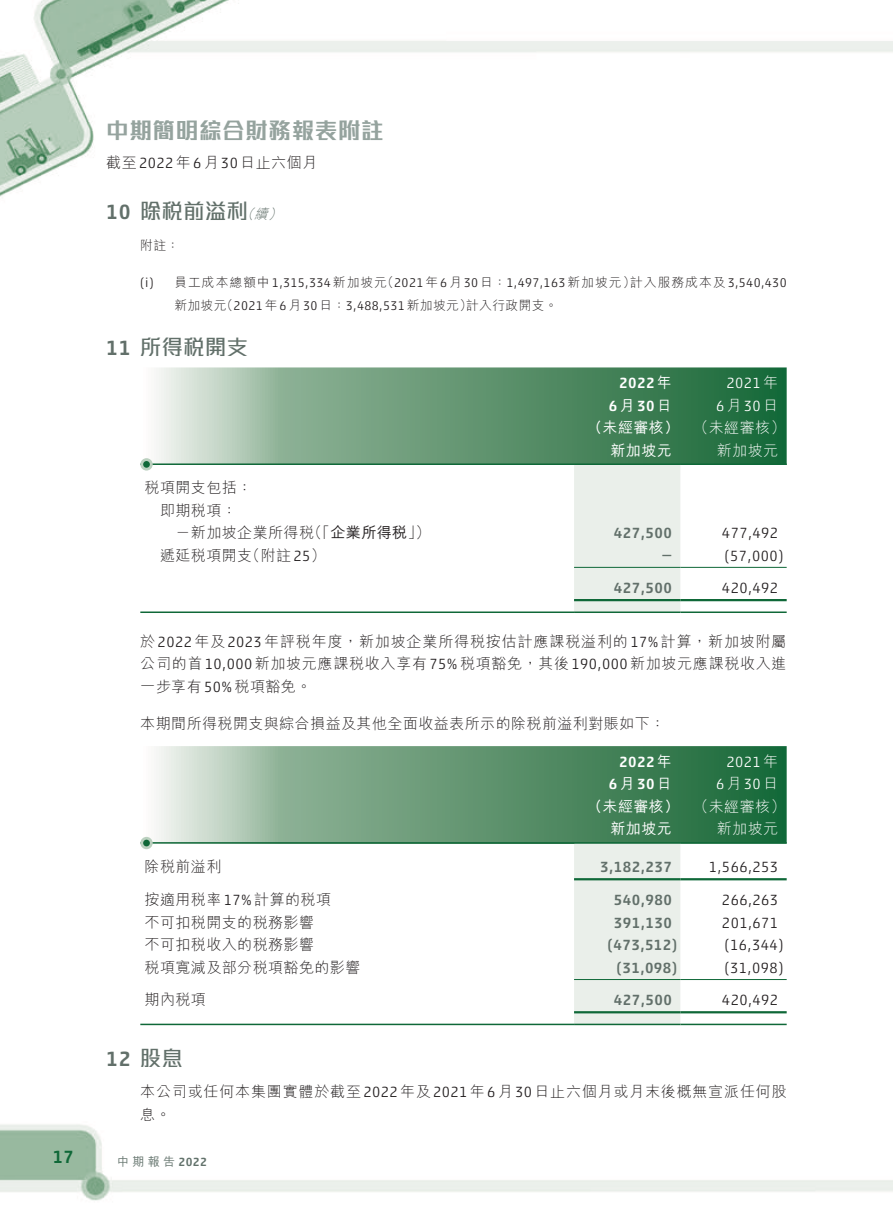
<style>
.page{position:relative;width:893px;height:1212px;background:#fff}
.page>*{position:absolute;margin:0;border:0;box-sizing:border-box;transform-origin:0 0}
.t1{font:700 22.5px "M Stiff Hei HK";letter-spacing:.03em;color:#95a39e}
._3__標題{font:500 21px "M Stiff Hei HK";letter-spacing:.03em;color:#62706a}
._3__標題-2{font:500 21px "Akko Pro";color:#62706a}
.t2{font:500 18px "Akko Pro";color:#0f6838}
._1__內文{font:300 15px/22.5px "M Hei HK";letter-spacing:.03em;color:#231f20;text-align:justify}
._1__內文-2{font:300 15px "Akko Pro";letter-spacing:.03em;color:#231f20}
._1__內文-3{font:500 15px "Akko Pro";letter-spacing:.03em;color:#62706a}
._1__內文-4{font:300 15px/22.5px "M Hei HK";letter-spacing:.055em;color:#231f20}
._1__內文-5{font:500 15px "Akko Pro";letter-spacing:.03em;color:#fff}
._1__內文-6{font:300 15px "Akko Pro";letter-spacing:.03em;color:#fff}
._1__內文-7{font:300 15px "M Hei HK";letter-spacing:.03em;color:#fff}
._1__內文-8{font:500 15px "M Hei HK";letter-spacing:.03em;color:#fff}
._1__內文-9{font:500 15px "M Hei HK";letter-spacing:.03em;color:#231f20}
._3__標題-3{font:italic 300 13.5px "M Hei HK";color:#62706a}
._2__附註內文{font:300 12.75px "Akko Pro";letter-spacing:.03em;color:#231f20}
._2__附註內文-2{font:300 12.75px "M Hei HK";letter-spacing:.085em;color:#231f20}
._2__附註內文-3{font:300 12.75px "M Hei HK";letter-spacing:.055em;color:#231f20}
.t3{font:500 12px "M Hei HK";color:#62726b}
.s1{font-family:"Akko Pro"}
.s2{font-family:"M Hei HK"}
.s3{font-weight:300}
.s4{font-weight:700}
</style>
<div class="page">
<img style="left:0;top:0;width:892px;height:1201px">
<svg style="left:140px;top:367px;width:647px;height:96px"></svg>
<svg style="left:140px;top:457px;width:434px;height:6px"></svg>
<div style="left:574px;top:465px;width:106px;height:146px;background:#eaefea"></div>
<hr style="left:140px;top:463px;width:434px;height:2px;background:#0f6838">
<svg style="left:140px;top:458px;width:13px;height:13px"></svg>
<div style="left:143px;top:461px;width:7px;height:7px;background:#0f6838;border-radius:50%"></div>
<hr style="left:574px;top:463px;width:106px;height:2px;background:#0f6838">
<hr style="left:680px;top:463px;width:107px;height:2px;background:#0f6838">
<hr style="left:574px;top:567px;width:106px;height:1px;background:#0f6838">
<hr style="left:680px;top:567px;width:107px;height:1px;background:#0f6838">
<hr style="left:574px;top:599px;width:106px;height:2px;background:#0f6838">
<hr style="left:680px;top:599px;width:107px;height:2px;background:#0f6838">
<hr style="left:140px;top:611px;width:434px;height:2px;background:#0f6838">
<hr style="left:574px;top:611px;width:106px;height:2px;background:#0f6838">
<hr style="left:680px;top:611px;width:107px;height:2px;background:#0f6838">
<svg style="left:140px;top:746px;width:647px;height:96px"></svg>
<svg style="left:140px;top:836px;width:434px;height:6px"></svg>
<div style="left:574px;top:844px;width:106px;height:180px;background:#eaefea"></div>
<hr style="left:140px;top:842px;width:434px;height:2px;background:#0f6838">
<svg style="left:140px;top:837px;width:13px;height:12px"></svg>
<div style="left:143px;top:840px;width:7px;height:6px;background:#0f6838;border-radius:50%"></div>
<hr style="left:574px;top:842px;width:106px;height:2px;background:#0f6838">
<hr style="left:680px;top:842px;width:107px;height:2px;background:#0f6838">
<hr style="left:574px;top:878px;width:106px;height:2px;background:#0f6838">
<hr style="left:680px;top:878px;width:107px;height:2px;background:#0f6838">
<hr style="left:574px;top:979px;width:106px;height:1px;background:#0f6838">
<hr style="left:680px;top:979px;width:107px;height:1px;background:#0f6838">
<hr style="left:574px;top:1011px;width:106px;height:2px;background:#0f6838">
<hr style="left:680px;top:1011px;width:107px;height:2px;background:#0f6838">
<hr style="left:140px;top:1024px;width:434px;height:1px;background:#0f6838">
<hr style="left:574px;top:1024px;width:106px;height:1px;background:#0f6838">
<hr style="left:680px;top:1024px;width:107px;height:1px;background:#0f6838">
<p class="t2" style="left:53px;top:1146px;width:22px">17</p>
<h1 class="t1" style="left:106px;top:120px;width:279px">中期簡明綜合財務報表附註</h1>
<p class="_1__內文" style="left:106px;top:151px;width:212px">截至<span class="s1">2022</span>年<span class="s1">6</span>月<span class="s1">30</span>日止六個月</p>
<p class="_3__標題-3" style="left:268px;top:207px;width:19px">(</p>
<p class="_3__標題" style="left:140px;top:200px;width:109px">除稅前溢利</p>
<p class="_3__標題-2" style="left:106px;top:199px;width:26px">10</p>
<p class="_3__標題-3" style="left:254px;top:207px;width:19px">續</p>
<p class="_3__標題-3" style="left:240px;top:207px;width:19px">（</p>
<p class="_2__附註內文-3" style="left:140px;top:238px;width:41px">附註：</p>
<p class="_3__標題-2" style="left:106px;top:335px;width:26px">11</p>
<p class="_2__附註內文" style="left:140px;top:275px;width:15px">i( )</p>
<p class="_2__附註內文" style="left:381px;top:275px;width:256px"><span class="s2">（</span>2021<span class="s2">年</span>6<span class="s2">月</span>30<span class="s2">日：</span>1,497,163<span class="s2">新加坡元）</span></p>
<p class="_2__附註內文-2" style="left:174px;top:276px;width:214px">員工成本總額中<span class="s1">1,315,334</span>新加坡元</p>
<p class="_2__附註內文" style="left:630px;top:275px;width:158px"><span class="s2">計入服務成本及</span>3,540,430</p>
<p class="_2__附註內文" style="left:220px;top:298px;width:253px"><span class="s2">（</span>2021<span class="s2">年</span>6<span class="s2">月</span>30<span class="s2">日：</span>3,488,531<span class="s2">新加坡元）</span></p>
<p class="_2__附註內文-3" style="left:174px;top:298px;width:54px">新加坡元</p>
<p class="_3__標題" style="left:140px;top:336px;width:109px">所得稅開支</p>
<p class="_2__附註內文-3" style="left:466px;top:298px;width:93px">計入行政開支。</p>
<p class="_1__內文" style="left:145px;top:476px;width:109px">稅項開支包括：</p>
<p class="_1__內文" style="left:160px;top:499px;width:78px">即期稅項：</p>
<p class="_1__內文-9" style="left:307px;top:522px;width:125px"><span class="s3">（「</span>企業所得稅 <span class="s3">(「</span></p>
<p class="_1__內文" style="left:175px;top:521px;width:140px">－新加坡企業所得稅</p>
<p class="_1__內文" style="left:245px;top:544px;width:82px">（附註<span class="s1">25</span>(</p>
<p class="_1__內文" style="left:160px;top:544px;width:94px">遞延稅項開支</p>
<p class="_1__內文-5" style="left:619px;top:374px;width:54px">2022<span class="s2">年</span></p>
<p class="_1__內文-5" style="left:609px;top:396px;width:64px">6<span class="s2">月</span>30<span class="s2">日</span></p>
<p class="_1__內文-8" style="left:587px;top:417px;width:94px"><span class="s4">（</span>未經審核<span class="s4">）</span></p>
<p class="_1__內文-6" style="left:726px;top:374px;width:53px">2021<span class="s2">年</span></p>
<p class="_1__內文-6" style="left:716px;top:396px;width:64px">6<span class="s2">月</span>30<span class="s2">日</span></p>
<p class="_1__內文-7" style="left:693px;top:420px;width:94px">（未經審核(</p>
<p class="_1__內文-8" style="left:610px;top:439px;width:63px">新加坡元</p>
<p class="_1__內文-7" style="left:717px;top:442px;width:63px">新加坡元</p>
<p class="_1__內文-3" style="left:614px;top:524px;width:59px">427,500</p>
<p class="_1__內文-2" style="left:722px;top:524px;width:58px">477,492</p>
<p class="_1__內文-3" style="left:662px;top:546px;width:12px">—</p>
<p class="_1__內文-2" style="left:724px;top:546px;width:61px">)57,000(</p>
<p class="_1__內文-2" style="left:722px;top:578px;width:58px">420,492</p>
<p class="_1__內文-3" style="left:614px;top:578px;width:59px">427,500</p>
<p class="_1__內文" style="left:140px;top:630px;width:648px">於<span class="s1">2022</span>年及<span class="s1">2023</span>年評稅年度，新加坡企業所得稅按估計應課稅溢利的<span class="s1">17%</span>計算，新加坡附屬公司的首<span class="s1">10,000</span>新加坡元應課稅收入享有<span class="s1">75%</span>稅項豁免，其後<span class="s1">190,000</span>新加坡元應課稅收入進一步享有<span class="s1">50%</span>稅項豁免。</p>
<p class="_1__內文" style="left:140px;top:712px;width:526px">本期間所得稅開支與綜合損益及其他全面收益表所示的除稅前溢利對賬如下：</p>
<p class="_1__內文-5" style="left:619px;top:752px;width:54px">2022<span class="s2">年</span></p>
<p class="_1__內文-5" style="left:609px;top:775px;width:64px">6<span class="s2">月</span>30<span class="s2">日</span></p>
<p class="_1__內文-6" style="left:726px;top:752px;width:53px">2021<span class="s2">年</span></p>
<p class="_1__內文-6" style="left:716px;top:775px;width:64px">6<span class="s2">月</span>30<span class="s2">日</span></p>
<p class="_1__內文-7" style="left:693px;top:798px;width:94px">（未經審核(</p>
<p class="_1__內文-8" style="left:587px;top:795px;width:94px"><span class="s4">（</span>未經審核<span class="s4">）</span></p>
<p class="_1__內文-8" style="left:610px;top:818px;width:63px">新加坡元</p>
<p class="_1__內文-7" style="left:717px;top:821px;width:63px">新加坡元</p>
<p class="_1__內文" style="left:145px;top:855px;width:78px">除稅前溢利</p>
<p class="_1__內文-3" style="left:600px;top:857px;width:73px">3,182,237</p>
<p class="_1__內文-2" style="left:709px;top:857px;width:71px">1,566,253</p>
<p class="_1__內文" style="left:145px;top:888px;width:188px">按適用稅率<span class="s1">17%</span>計算的稅項</p>
<p class="_1__內文-3" style="left:614px;top:891px;width:59px">540,980</p>
<p class="_1__內文-2" style="left:722px;top:891px;width:58px">266,263</p>
<p class="_1__內文" style="left:145px;top:911px;width:171px">不可扣稅開支的稅務影響</p>
<p class="_1__內文-3" style="left:614px;top:913px;width:59px">391,130</p>
<p class="_1__內文-2" style="left:722px;top:913px;width:58px">201,671</p>
<p class="_1__內文" style="left:145px;top:933px;width:171px">不可扣稅收入的稅務影響</p>
<p class="_1__內文-3" style="left:608px;top:936px;width:71px">)473,512(</p>
<p class="_1__內文-2" style="left:724px;top:936px;width:61px">)16,344(</p>
<p class="_1__內文" style="left:145px;top:956px;width:217px">稅項寬減及部分稅項豁免的影響</p>
<p class="_1__內文-3" style="left:617px;top:958px;width:62px">)31,098(</p>
<p class="_1__內文-2" style="left:724px;top:958px;width:61px">)31,098(</p>
<p class="_1__內文" style="left:145px;top:988px;width:63px">期內稅項</p>
<p class="_1__內文-3" style="left:614px;top:990px;width:59px">427,500</p>
<p class="_1__內文-2" style="left:722px;top:990px;width:58px">420,492</p>
<p class="_3__標題-2" style="left:106px;top:1046px;width:26px">12</p>
<p class="_3__標題" style="left:140px;top:1048px;width:44px">股息</p>
<p class="_1__內文-4" style="left:140px;top:1080px;width:648px">本公司或任何本集團實體於截至<span class="s1">2022</span>年及<span class="s1">2021</span>年<span class="s1">6</span>月<span class="s1">30</span>日止六個月或月末後概無宣派任何股息。</p>
<p class="t3" style="left:117px;top:1153px;width:91px">中期報告 <span class="s1">2022</span></p>
</div>
